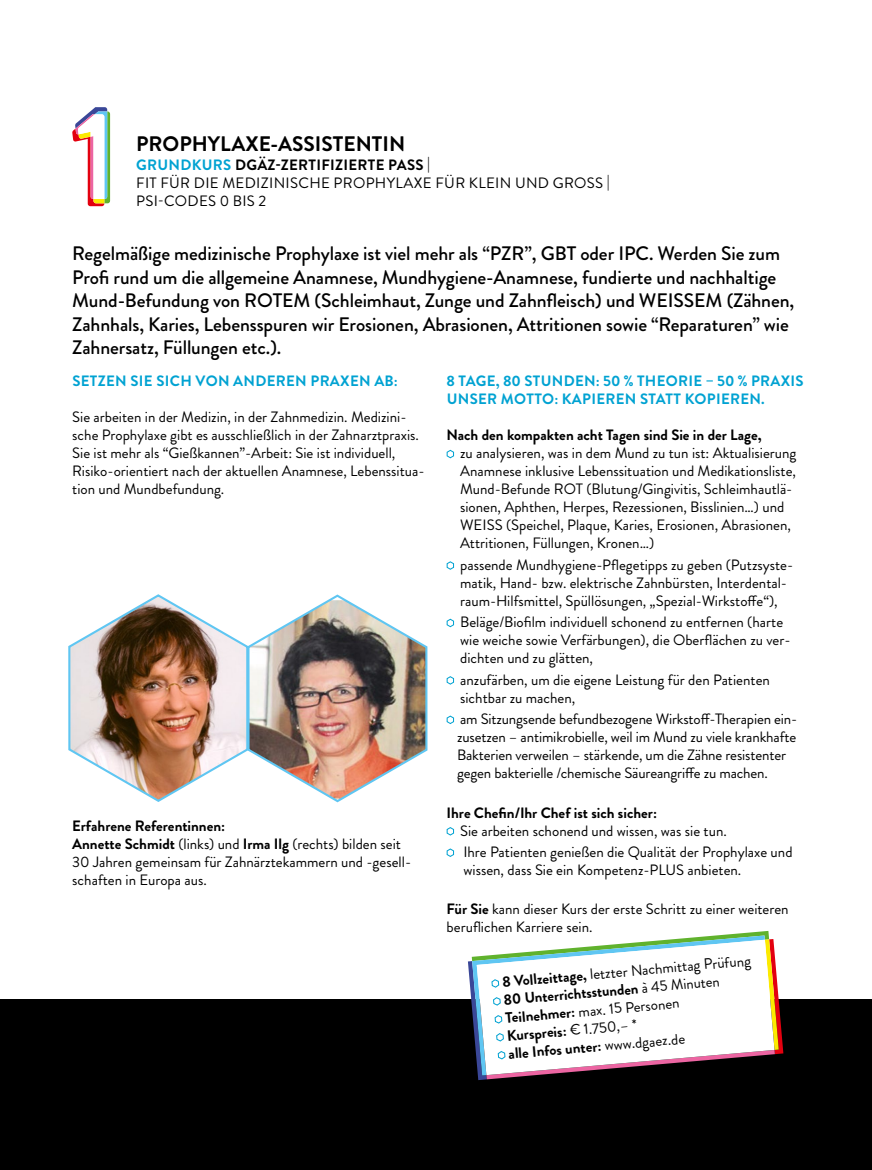
<style>
.page{position:relative;width:872px;height:1170px;background:#fff}
.page>*{position:absolute;margin:0;border:0;box-sizing:border-box;transform-origin:0 0}
.t1{font:700 21px "Brandon Grotesque";color:#000}
.t2{font:500 19.5px/23.4px "Brandon Grotesque";letter-spacing:-.005em;color:#000}
.t3{font:15px/18px "Brandon Grotesque";color:#000}
.t4{font:700 15px/18px "Brandon Grotesque";color:#000}
.t5{font:700 15px/18px "Brandon Grotesque";letter-spacing:.02em;color:#00a2d2}
.t6{font:15px/18px "Brandon Grotesque";letter-spacing:.02em;color:#000}
.s1{font-weight:700;color:#00a2d2}
.s2{font-weight:700}
.s3{font-weight:400}
</style>
<div class="page">
<div style="left:0;top:999px;width:872px;height:170px;background:#000"></div>
<svg style="left:446px;top:449px;width:8px;height:10px"></svg>
<svg style="left:446px;top:561px;width:8px;height:9px"></svg>
<svg style="left:446px;top:618px;width:8px;height:9px"></svg>
<svg style="left:446px;top:676px;width:8px;height:9px"></svg>
<svg style="left:446px;top:715px;width:8px;height:9px"></svg>
<svg style="left:446px;top:827px;width:8px;height:9px"></svg>
<svg style="left:446px;top:848px;width:8px;height:9px"></svg>
<img style="left:68px;top:594px;width:360px;height:209px">
<svg style="left:72px;top:107px;width:38px;height:99px"></svg>
<svg style="left:468px;top:931px;width:315px;height:148px"></svg>
<h1 class="t1" style="left:136px;top:129px;width:271px">PROPHYLAXE-ASSISTENTIN</h1>
<p class="t6" style="left:136px;top:156px;width:475px"><span class="s1">GRUNDKURS</span> <span class="s2">DGÄZ-ZERTIFIZIERTE PASS</span> |<br>FIT FÜR DIE MEDIZINISCHE PROPHYLAXE FÜR KLEIN UND GROSS |<br>PSI-CODES 0 BIS 2</p>
<p class="t2" style="left:72px;top:242px;width:723px">Regelmäßige medizinische Prophylaxe ist viel mehr als “PZR”, GBT oder IPC. Werden Sie zum Profi rund um die allgemeine Anamnese, Mundhygiene-Anamnese, fundierte und nachhaltige Mund-Befundung von ROTEM (Schleimhaut, Zunge und Zahnfleisch) und WEISSEM (Zähnen, Zahnhals, Karies, Lebensspuren wir Erosionen, Abrasionen, Attritionen sowie “Reparaturen” wie Zahnersatz, Füllungen etc.).</p>
<p class="t5" style="left:72px;top:372px;width:327px">SETZEN SIE SICH VON ANDEREN PRAXEN AB:</p>
<p class="t3" style="left:72px;top:408px;width:354px">Sie arbeiten in der Medizin, in der Zahnmedizin. Medizini&shy;sche Prophylaxe gibt es ausschließlich in der Zahnarztpraxis.<br>Sie ist mehr als “Gießkannen”-Arbeit: Sie ist individuell, Risiko-orientiert nach der aktuellen Anamnese, Lebenssitua&shy;tion und Mundbefundung.</p>
<p class="t5" style="left:446px;top:372px;width:358px">8 TAGE, 80 STUNDEN: 50 % THEORIE – 50 % PRAXIS<br>UNSER MOTTO: KAPIEREN STATT KOPIEREN.</p>
<p class="t4" style="left:446px;top:426px;width:317px">Nach den kompakten acht Tagen sind Sie in der Lage,</p>
<p class="t3" style="left:460px;top:444px;width:338px">zu analysieren, was in dem Mund zu tun ist: Aktualisierung Anamnese inklusive Lebenssituation und Medikationsliste, Mund-Befunde ROT (Blutung/Gingivitis, Schleimhautlä&shy;sionen, Aphthen, Herpes, Rezessionen, Bisslinien…) und WEISS (Speichel, Plaque, Karies, Erosionen, Abrasionen, Attritionen, Füllungen, Kronen…)</p>
<p class="t3" style="left:460px;top:556px;width:335px">passende Mundhygiene-Pflegetipps zu geben (Putzsyste&shy;matik, Hand- bzw. elektrische Zahnbürsten, Interdental&shy;raum-Hilfsmittel, Spüllösungen, „Spezial-Wirkstoffe“),</p>
<p class="t3" style="left:460px;top:613px;width:332px">Beläge/Biofilm individuell schonend zu entfernen (harte wie weiche sowie Verfärbungen), die Oberflächen zu ver&shy;dichten und zu glätten,</p>
<p class="t3" style="left:460px;top:670px;width:311px">anzufärben, um die eigene Leistung für den Patienten sichtbar zu machen,</p>
<p class="t3" style="left:457px;top:710px;width:342px">am Sitzungsende befundbezogene Wirkstoff-Therapien ein&shy;zusetzen – antimikrobielle, weil im Mund zu viele krankhafte Bakterien verweilen – stärkende, um die Zähne resistenter gegen bakterielle /chemische Säureangriffe zu machen.</p>
<p class="t4" style="left:446px;top:803px;width:212px">Ihre Chefin/Ihr Chef ist sich sicher:</p>
<p class="t3" style="left:460px;top:819px;width:334px;line-height:21.5px">Sie arbeiten schonend und wissen, was sie tun.<br>Ihre Patienten genießen die Qualität der Prophylaxe und</p>
<p class="t3" style="left:463px;top:861px;width:279px">wissen, dass Sie ein Kompetenz-PLUS anbieten.</p>
<p class="t3" style="left:446px;top:900px;width:343px"><span class="s2">Für Sie</span> kann dieser Kurs der erste Schritt zu einer weiteren beruflichen Karriere sein.</p>
<p class="t3" style="left:72px;top:816px;width:340px"><span class="s2">Erfahrene Referentinnen:<br>Annette Schmidt</span> (links) und <span class="s2">Irma Ilg</span> (rechts) bilden seit 30 Jahren gemeinsam für Zahnärztekammern und -gesell&shy;schaften in Europa aus.</p>
<p class="t4" style="left:501px;top:973px;width:251px;rotate:-5deg">8 Vollzeittage, <span class="s3">letzter Nachmittag Prüfung<br></span>80 Unterrichtsstunden <span class="s3">à 45 Minuten<br></span>Teilnehmer: <span class="s3">max. 15 Personen<br></span>Kurspreis: <span class="s3">€ 1.750,– *<br></span>alle Infos unter: <span class="s3">www.dgaez.de</span></p>
</div>
